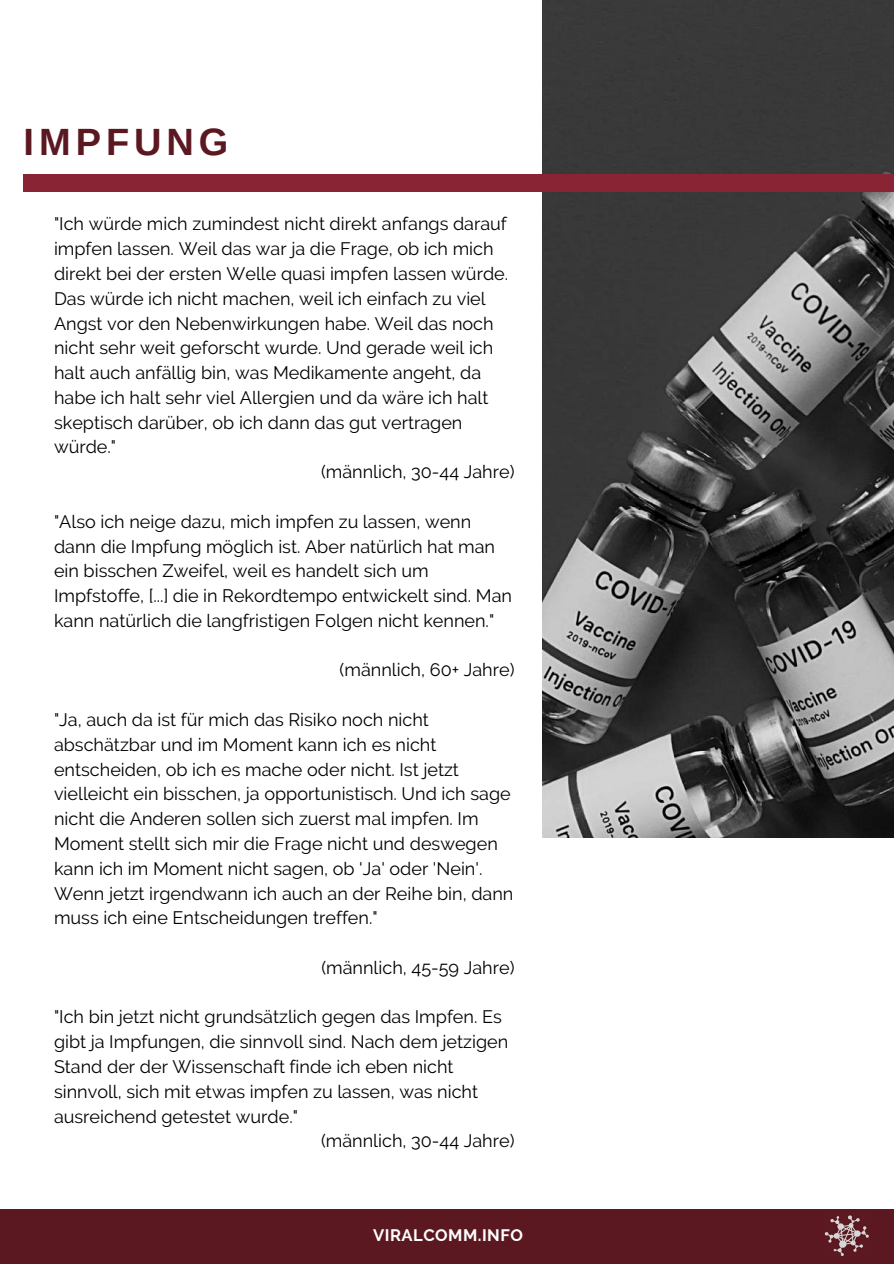
<style>
.page{position:relative;width:894px;height:1264px;background:#fff}
.page>*{position:absolute;margin:0;border:0;box-sizing:border-box;transform-origin:0 0}
.t1{font:700 37.95px "Arimo";letter-spacing:.13em;color:#5b1821}
.t2{font:18px/24.8px "Raleway";color:#000}
.t3{font:700 16.5px "Raleway";letter-spacing:.03em;color:#fff}
</style>
<div class="page">
<img style="left:542px;top:0;width:351px;height:837px">
<div style="left:24px;top:175px;width:869px;height:17px;background:#892434"></div>
<div style="left:0;top:1209px;width:893px;height:54px;background:#5b1821"></div>
<img style="left:824px;top:1215px;width:44px;height:41px">
<h1 class="t1" style="left:24px;top:121px;width:206px">IMPFUNG</h1>
<p class="t2" style="left:54px;top:212px;width:454px">"Ich würde mich zumindest nicht direkt anfangs darauf</p>
<p class="t2" style="left:54px;top:236px;width:441px">impfen lassen. Weil das war ja die Frage, ob ich mich</p>
<p class="t2" style="left:54px;top:261px;width:455px">direkt bei der ersten Welle quasi impfen lassen würde.</p>
<p class="t2" style="left:54px;top:286px;width:433px">Das würde ich nicht machen, weil ich einfach zu viel</p>
<p class="t2" style="left:54px;top:311px;width:441px">Angst vor den Nebenwirkungen habe. Weil das noch</p>
<p class="t2" style="left:54px;top:335px;width:441px">nicht sehr weit geforscht wurde. Und gerade weil ich</p>
<p class="t2" style="left:54px;top:360px;width:428px">halt auch anfällig bin, was Medikamente angeht, da</p>
<p class="t2" style="left:54px;top:385px;width:436px">habe ich halt sehr viel Allergien und da wäre ich halt</p>
<p class="t2" style="left:54px;top:410px;width:410px">skeptisch darüber, ob ich dann das gut vertragen</p>
<p class="t2" style="left:54px;top:434px;width:64px">würde."</p>
<p class="t2" style="left:321px;top:459px;width:195px">(männlich, 30-44 Jahre)</p>
<p class="t2" style="left:54px;top:509px;width:459px">"Also ich neige dazu, mich impfen zu lassen, wenn dann die Impfung möglich ist. Aber natürlich hat man ein bisschen Zweifel, weil es handelt sich um Impfstoffe, [...] die in Rekordtempo entwickelt sind. Man kann natürlich die langfristigen Folgen nicht kennen."</p>
<p class="t2" style="left:339px;top:657px;width:176px">(männlich, 60+ Jahre)</p>
<p class="t2" style="left:54px;top:707px;width:461px">"Ja, auch da ist für mich das Risiko noch nicht abschätzbar und im Moment kann ich es nicht entscheiden, ob ich es mache oder nicht. Ist jetzt vielleicht ein bisschen, ja opportunistisch. Und ich sage nicht die Anderen sollen sich zuerst mal impfen. Im Moment stellt sich mir die Frage nicht und deswegen kann ich im Moment nicht sagen, ob 'Ja' oder 'Nein'.<br>Wenn jetzt irgendwann ich auch an der Reihe bin, dann muss ich eine Entscheidungen treffen."</p>
<p class="t2" style="left:321px;top:955px;width:195px">(männlich, 45-59 Jahre)</p>
<p class="t2" style="left:54px;top:1004px;width:449px">"Ich bin jetzt nicht grundsätzlich gegen das Impfen. Es</p>
<p class="t2" style="left:54px;top:1029px;width:455px">gibt ja Impfungen, die sinnvoll sind. Nach dem jetzigen</p>
<p class="t2" style="left:54px;top:1054px;width:401px">Stand der der Wissenschaft finde ich eben nicht</p>
<p class="t2" style="left:54px;top:1079px;width:425px">sinnvoll, sich mit etwas impfen zu lassen, was nicht</p>
<p class="t2" style="left:54px;top:1103px;width:245px">ausreichend getestet wurde."</p>
<p class="t2" style="left:321px;top:1128px;width:195px">(männlich, 30-44 Jahre)</p>
<p class="t3" style="left:373px;top:1225px;width:151px">VIRALCOMM.INFO</p>
</div>
